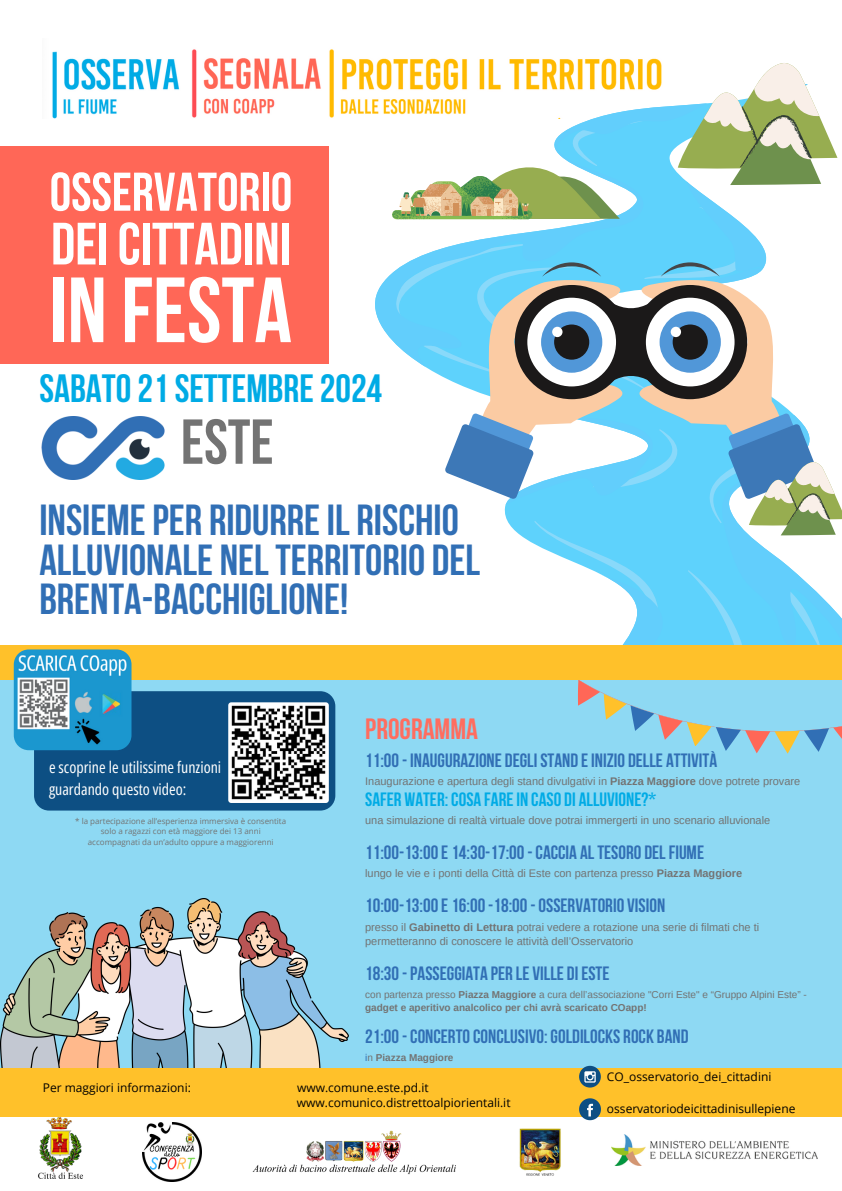
<style>
.page{position:relative;width:842px;height:1191px;background:#fff}
.page>*{position:absolute;margin:0;border:0;box-sizing:border-box;transform-origin:0 0}
.t1{font:700 92.3px "Bebas Neue";color:#fff}
.t2{font:700 63.3px "Bebas Neue";color:#737373}
.t3{font:700 59.5px "Bebas Neue";color:#fff}
.t4{font:700 54.3px "Bebas Neue";color:#fff}
.t5{font:700 43.3px/39.8px "Bebas Neue";color:#316fb5}
.t6{font:700 39.3px "Bebas Neue";color:#00abe5}
.t7{font:700 29.2px "Bebas Neue";color:#ff6d5f}
.t8{font:700 19.2px "Bebas Neue";color:#316fb5}
.t9{font:700 19.2px "Bebas Neue";color:#00abe5}
.t10{font:16px/21.8px "Open Sans Condensed";color:#fff}
.t11{font:12px "Open Sans";color:#000}
.t12{font:11px/14.2px "Arimo";color:#737373}
.t13{font:10px/12.8px "Arimo";color:#737373}
.t14{font:700 10px "Arimo";color:#737373}
.t15{font:8px/10.7px "Open Sans";color:#737373;text-align:center}
.s1{font-weight:700}
.s2{font-weight:400;color:#316fb5}
.s3{font-weight:400}
</style>
<div class="page">
<img style="left:52px;top:49px;width:609px;height:69px">
<div style="left:0;top:146px;width:328px;height:217px;background:#ff6757"></div>
<img style="left:41px;top:417px;width:124px;height:62px">
<svg style="left:374px;top:84px;width:14px;height:252px"></svg>
<div style="left:0;top:679px;width:842px;height:395px;background:#8ed9f3"></div>
<svg style="left:388px;top:63px;width:454px;height:691px"></svg>
<div style="left:0;top:645px;width:842px;height:34px;background:#ffc12a"></div>
<img style="left:612px;top:1134px;width:205px;height:31px">
<img style="left:0;top:898px;width:349px;height:169px">
<div style="left:0;top:1067px;width:842px;height:49px;background:#ffc12a"></div>
<img style="left:519px;top:1128px;width:42px;height:48px">
<svg style="left:579px;top:1098px;width:22px;height:21px"></svg>
<svg style="left:579px;top:1065px;width:22px;height:22px"></svg>
<svg style="left:584px;top:1071px;width:12px;height:11px"></svg>
<div style="left:34px;top:691px;width:301px;height:119px;background:#0d4f83;border-radius:15px"></div>
<img style="left:14px;top:649px;width:118px;height:101px;border-radius:15px">
<img style="left:228px;top:702px;width:101px;height:100px;border-radius:3px">
<img style="left:252px;top:1130px;width:204px;height:44px">
<img style="left:38px;top:1117px;width:45px;height:62px">
<img style="left:142px;top:1122px;width:60px;height:59px">
<p class="t4" style="left:50px;top:170px;width:244px">OSSERVATORIO</p>
<p class="t3" style="left:51px;top:220px;width:241px">DEI CITTADINI</p>
<p class="t1" style="left:50px;top:273px;width:243px">IN FESTA</p>
<p class="t6" style="left:39px;top:373px;width:344px">SABATO21SETTEMBRE2024</p>
<p class="t2" style="left:181px;top:416px;width:94px">ESTE</p>
<p class="t5" style="left:39px;top:504px;width:442px">INSIEMEPER RIDURREIL RISCHIO<br>ALLUVIONALE NELTERRITORIO DEL<br>BRENTA-BACCHIGLIONE!</p>
<h3 class="t10" style="left:49px;top:756px;width:174px">e scoprine le utilissime funzioni guardando questo video:</h3>
<p class="t15" style="left:75px;top:815px;width:213px">* la partecipazione all’esperienza immersiva è consentita solo a ragazzi con età maggiore dei 13 anni accompagnati da un’adulto oppure a maggiorenni</p>
<p class="t7" style="left:365px;top:717px;width:114px">PROGRAMMA</p>
<h5 class="t8" style="left:365px;top:752px;width:353px">11:00- INAUGURAZIONE DEGLI STAND EINIZIO DELLE ATTIVITÀ</h5>
<h5 class="t12" style="left:365px;top:774px;width:437px">Inaugurazione e apertura degli stand divulgativi in <span class="s1">Piazza Maggiore</span> dove potrete provare</h5>
<h5 class="t9" style="left:365px;top:791px;width:292px">SAFER WATER: COSA FAREIN CASO DI ALLUVIONE?*</h5>
<h5 class="t12" style="left:365px;top:813px;width:407px">una simulazione di realtà virtuale dove potrai immergerti in uno scenario alluvionale</h5>
<p class="t8" style="left:365px;top:844px;width:340px">11:00-13:00E14:30-17:00-CACCIA ALTESORO DELFIUME</p>
<p class="t12" style="left:365px;top:866px;width:378px">lungo le vie e i ponti della Città di Este con partenza presso <span class="s1">Piazza Maggiore</span></p>
<p class="t8" style="left:365px;top:898px;width:302px">10:00-13:00E16:00-18:00-OSSERVATORIO VISION</p>
<p class="t12" style="left:365px;top:919px;width:396px">presso il <span class="s1">Gabinetto di Lettura</span> potrai vedere a rotazione una serie di filmati che ti permetteranno di conoscere le attività dell’Osservatorio</p>
<p class="t8" style="left:365px;top:965px;width:246px">18:30 - PASSEGGIATA PER LE VILLE DI ESTE</p>
<h6 class="t13" style="left:365px;top:988px;width:443px">con partenza presso <span class="s1">Piazza Maggiore</span> a cura dell’associazione "Corri Este" e “Gruppo Alpini Este” - <span class="s1">gadget e aperitivo analcolico per chi avrà scaricato COapp!</span></h6>
<h6 class="t8" style="left:365px;top:1028px;width:325px">21:00- CONCERTOCONCLUSIVO: GOLDILOCKS ROCK BAND</h6>
<h6 class="t14" style="left:365px;top:1051px;width:90px"><span class="s2">i</span><span class="s3">n</span> Piazza Maggiore</h6>
<p class="t11" style="left:43px;top:1079px;width:150px">Per maggiori informazioni:</p>
<p class="t11" style="left:297px;top:1079px;width:133px">www.comune.este.pd.it</p>
<p class="t11" style="left:297px;top:1093px;width:215px">www.comunico.distrettoalpiorientali.it</p>
<h4 class="t11" style="left:607px;top:1068px;width:166px">CO_osservatorio_dei_cittadini</h4>
<p class="t11" style="left:607px;top:1100px;width:190px">osservatoriodeicittadinisullepiene</p>
</div>
